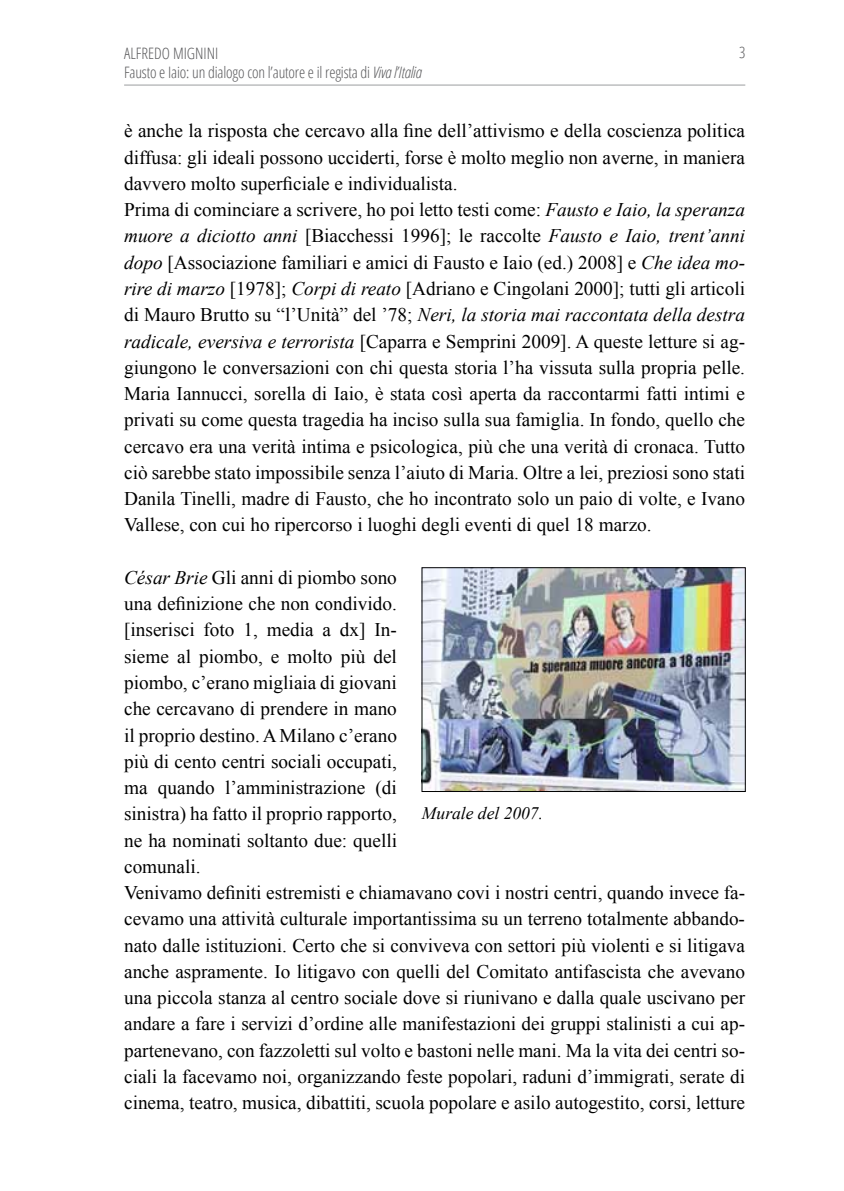
<style>
.page{position:relative;width:844px;height:1191px;background:#fff}
.page>*{position:absolute;margin:0;border:0;box-sizing:border-box;transform-origin:0 0}
.t1{font:19.25px/26.2px "Times New Roman";color:#000}
.t2{font:italic 17.5px "Times New Roman";color:#000}
.t3{font:300 condensed 15.75px/18.9px "Open Sans";letter-spacing:-.01em;color:#58585a}
.s1{font-style:italic}
</style>
<div class="page">
<hr style="left:124px;top:85px;width:621px;height:1px;background:#9c9e9f">
<img style="left:423px;top:569px;width:320px;height:220px">
<div style="left:421px;top:567px;width:324px;height:224px;border:1px solid #000"></div>
<p class="t3" style="left:124px;top:43px;width:299px;text-indent:49px">Mignini<br>Fausto e Iaio: un dialogo con l’autore e il regista di <span class="s1">Viva l’Italia</span></p>
<p class="t3" style="left:738px;top:42px;width:8px">3</p>
<p class="t3" style="left:124px;top:43px;width:25px">Alfredo</p>
<p class="t1" style="left:124px;top:118px;width:622px">è anche la risposta che cercavo alla fine dell’attivismo e della coscienza politica diffusa: gli ideali possono ucciderti, forse è molto meglio non averne, in maniera davvero molto superficiale e individualista.<br>Prima di cominciare a scrivere, ho poi letto testi come: <span class="s1">Fausto e Iaio, la speranza muore a diciotto anni</span> [Biacchessi 1996]; le raccolte <span class="s1">Fausto e Iaio, trent’anni dopo</span> [Associazione familiari e amici di Fausto e Iaio (ed.) 2008] e <span class="s1">Che idea mo&shy;rire di marzo</span> [1978]; <span class="s1">Corpi di reato</span> [Adriano e Cingolani 2000]; tutti gli articoli di Mauro Brutto su “l’Unità” del ’78; <span class="s1">Neri, la storia mai raccontata della destra radicale, eversiva e terrorista</span> [Caparra e Semprini 2009]. A queste letture si ag&shy;giungono le conversazioni con chi questa storia l’ha vissuta sulla propria pelle.<br>Maria Iannucci, sorella di Iaio, è stata così aperta da raccontarmi fatti intimi e privati su come questa tragedia ha inciso sulla sua famiglia. In fondo, quello che cercavo era una verità intima e psicologica, più che una verità di cronaca. Tutto ciò sarebbe stato impossibile senza l’aiuto di Maria. Oltre a lei, preziosi sono stati Danila Tinelli, madre di Fausto, che ho incontrato solo un paio di volte, e Ivano Vallese, con cui ho ripercorso i luoghi degli eventi di quel 18 marzo.</p>
<p class="t1" style="left:124px;top:564px;width:622px"><span class="s1">César Brie</span> Gli anni di piombo sono<br>una definizione che non condivido.<br>[inserisci foto 1, media a dx] In-<br>sieme al piombo, e molto più del<br>piombo, c’erano migliaia di giovani<br>che cercavano di prendere in mano<br>il proprio destino. A Milano c’erano<br>più di cento centri sociali occupati,<br>ma quando l’amministrazione (di<br>sinistra) ha fatto il proprio rapporto,<br>ne ha nominati soltanto due: quelli<br>comunali.<br>Venivamo definiti estremisti e chiamavano covi i nostri centri, quando invece fa&shy;cevamo una attività culturale importantissima su un terreno totalmente abbando&shy;nato dalle istituzioni. Certo che si conviveva con settori più violenti e si litigava anche aspramente. Io litigavo con quelli del Comitato antifascista che avevano una piccola stanza al centro sociale dove si riunivano e dalla quale uscivano per andare a fare i servizi d’ordine alle manifestazioni dei gruppi stalinisti a cui ap&shy;partenevano, con fazzoletti sul volto e bastoni nelle mani. Ma la vita dei centri so&shy;ciali la facevamo noi, organizzando feste popolari, raduni d’immigrati, serate di cinema, teatro, musica, dibattiti, scuola popolare e asilo autogestito, corsi, letture</p>
<p class="t2" style="left:422px;top:801px;width:123px">Murale del 2007.</p>
</div>
